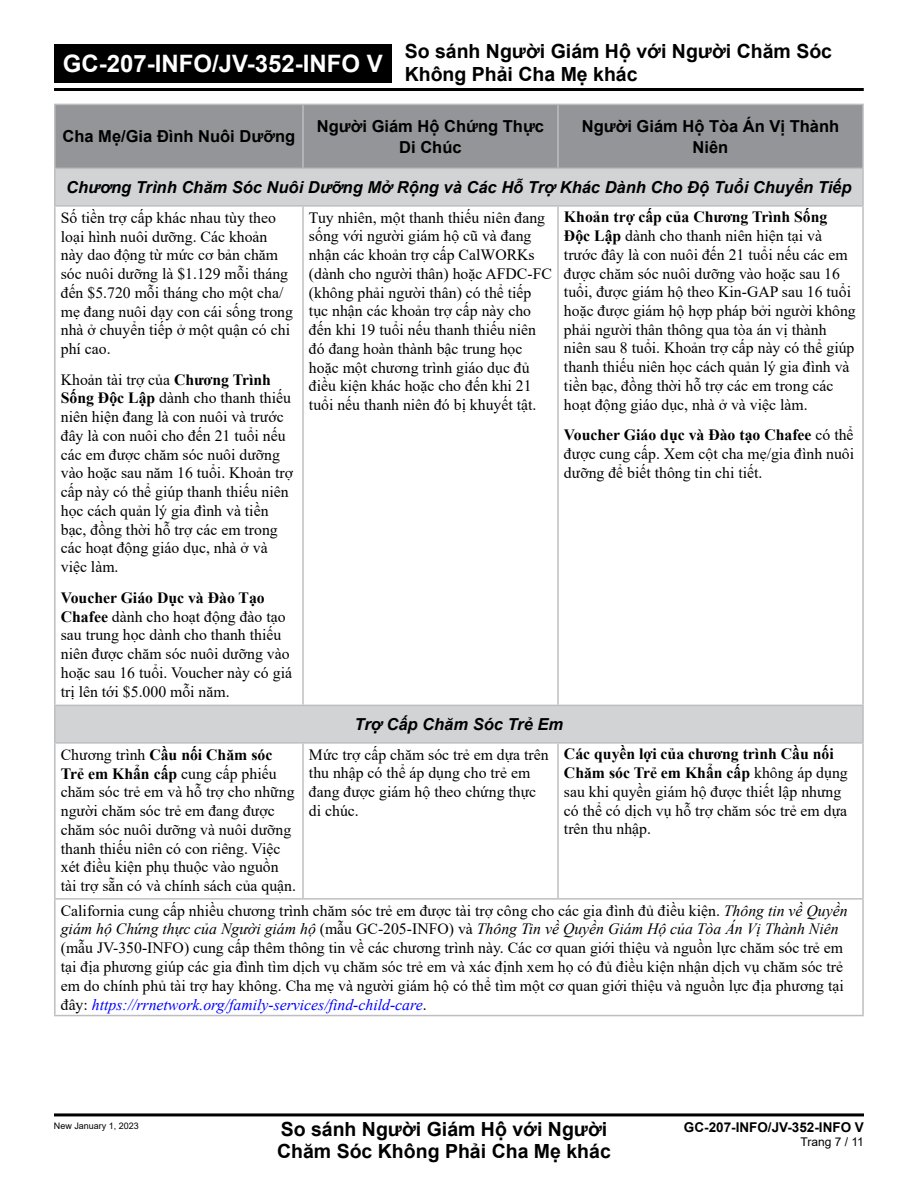
<style>
.page{position:relative;width:918px;height:1188px;background:#fff}
.page>*{position:absolute;margin:0;border:0;box-sizing:border-box;transform-origin:0 0}
.t1{font:700 24px "Arial";color:#fff}
.t2{font:700 19.5px/22.5px "Arial";color:#000}
.t3{font:italic 700 16.5px "Arial";color:#000}
.t4{font:700 16.5px/20.2px "Arial";color:#000;text-align:center}
.t5{font:15.75px/18.8px "Times New Roman";color:#000}
.t6{font:700 13.5px "Arial";color:#000}
.t7{font:12px "Arial";color:#000}
.t8{font:9px "Arial";color:#000}
.s1{font-weight:700}
.s2{font-style:italic}
.s3{font-style:italic;color:#00f}
</style>
<div class="page">
<hr style="left:54px;top:1113px;width:810px;height:3px;background:#000">
<div style="left:54px;top:44px;width:338px;height:39px;background:#000"></div>
<hr style="left:54px;top:88px;width:810px;height:3px;background:#000">
<div style="left:56px;top:105px;width:806px;height:63px;background:#939598"></div>
<svg style="left:56px;top:169px;width:806px;height:573px"></svg>
<hr style="left:54px;top:104px;width:249px;height:1px;background:#bcbec0">
<hr style="left:54px;top:105px;width:2px;height:63px;background:#bcbec0">
<hr style="left:303px;top:104px;width:255px;height:1px;background:#bcbec0">
<hr style="left:302px;top:105px;width:2px;height:63px;background:#bcbec0">
<hr style="left:558px;top:104px;width:306px;height:1px;background:#bcbec0">
<hr style="left:557px;top:105px;width:2px;height:63px;background:#bcbec0">
<hr style="left:862px;top:105px;width:2px;height:63px;background:#bcbec0">
<hr style="left:54px;top:168px;width:249px;height:1px;background:#bcbec0">
<hr style="left:54px;top:169px;width:2px;height:36px;background:#bcbec0">
<hr style="left:303px;top:168px;width:255px;height:1px;background:#bcbec0">
<hr style="left:558px;top:168px;width:306px;height:1px;background:#bcbec0">
<hr style="left:862px;top:169px;width:2px;height:36px;background:#bcbec0">
<hr style="left:54px;top:205px;width:249px;height:2px;background:#bcbec0">
<hr style="left:54px;top:207px;width:2px;height:498px;background:#bcbec0">
<hr style="left:303px;top:205px;width:255px;height:2px;background:#bcbec0">
<hr style="left:302px;top:207px;width:2px;height:498px;background:#bcbec0">
<hr style="left:558px;top:205px;width:306px;height:2px;background:#bcbec0">
<hr style="left:557px;top:207px;width:2px;height:498px;background:#bcbec0">
<hr style="left:862px;top:207px;width:2px;height:498px;background:#bcbec0">
<hr style="left:54px;top:705px;width:249px;height:1px;background:#bcbec0">
<hr style="left:54px;top:706px;width:2px;height:36px;background:#bcbec0">
<hr style="left:303px;top:705px;width:255px;height:1px;background:#bcbec0">
<hr style="left:558px;top:705px;width:306px;height:1px;background:#bcbec0">
<hr style="left:862px;top:706px;width:2px;height:36px;background:#bcbec0">
<hr style="left:54px;top:742px;width:249px;height:2px;background:#bcbec0">
<hr style="left:54px;top:744px;width:2px;height:154px;background:#bcbec0">
<hr style="left:303px;top:742px;width:255px;height:2px;background:#bcbec0">
<hr style="left:302px;top:744px;width:2px;height:154px;background:#bcbec0">
<hr style="left:558px;top:742px;width:306px;height:2px;background:#bcbec0">
<hr style="left:557px;top:744px;width:2px;height:154px;background:#bcbec0">
<hr style="left:862px;top:744px;width:2px;height:154px;background:#bcbec0">
<hr style="left:54px;top:898px;width:249px;height:2px;background:#bcbec0">
<hr style="left:54px;top:900px;width:2px;height:115px;background:#bcbec0">
<hr style="left:303px;top:898px;width:255px;height:2px;background:#bcbec0">
<hr style="left:558px;top:898px;width:306px;height:2px;background:#bcbec0">
<hr style="left:862px;top:900px;width:2px;height:115px;background:#bcbec0">
<hr style="left:54px;top:1015px;width:249px;height:1px;background:#bcbec0">
<hr style="left:303px;top:1015px;width:255px;height:1px;background:#bcbec0">
<hr style="left:558px;top:1015px;width:306px;height:1px;background:#bcbec0">
<h1 class="t1" style="left:63px;top:47px;width:322px">GC-207-INFO/JV-352-INFO V</h1>
<p class="t2" style="left:405px;top:40px;width:429px">So sánh Người Giám Hộ với Người Chăm Sóc<br>Không Phải Cha Mẹ khác</p>
<p class="t4" style="left:63px;top:127px;width:234px">Cha Mẹ/Gia Đình Nuôi Dưỡng</p>
<p class="t4" style="left:317px;top:117px;width:229px">Người Giám Hộ Chứng Thực<br>Di Chúc</p>
<p class="t4" style="left:582px;top:117px;width:259px">Người Giám Hộ Tòa Án Vị Thành<br>Niên</p>
<p class="t3" style="left:66px;top:176px;width:787px">Chương Trình Chăm Sóc Nuôi Dưỡng Mở Rộng và Các Hỗ Trợ Khác Dành Cho Độ Tuổi Chuyển Tiếp</p>
<p class="t5" style="left:61px;top:208px;width:234px">Số tiền trợ cấp khác nhau tùy theo loại hình nuôi dưỡng. Các khoản này dao động từ mức cơ bản chăm sóc nuôi dưỡng là $1.129 mỗi tháng đến $5.720 mỗi tháng cho một cha/ mẹ đang nuôi dạy con cái sống trong nhà ở chuyển tiếp ở một quận có chi phí cao.</p>
<p class="t5" style="left:61px;top:370px;width:234px">Khoản tài trợ của <span class="s1">Chương Trình<br>Sống Độc Lập</span> dành cho thanh thiếu niên hiện đang là con nuôi và trước đây là con nuôi cho đến 21 tuổi nếu các em được chăm sóc nuôi dưỡng vào hoặc sau năm 16 tuổi. Khoản trợ cấp này có thể giúp thanh thiếu niên học cách quản lý gia đình và tiền bạc, đồng thời hỗ trợ các em trong các hoạt động giáo dục, nhà ở và việc làm.</p>
<p class="t5" style="left:61px;top:588px;width:233px"><span class="s1">Voucher Giáo Dục và Đào Tạo<br>Chafee</span> dành cho hoạt động đào tạo sau trung học dành cho thanh thiếu niên được chăm sóc nuôi dưỡng vào hoặc sau 16 tuổi. Voucher này có giá trị lên tới $5.000 mỗi năm.</p>
<p class="t5" style="left:309px;top:207px;width:244px">Tuy nhiên, một thanh thiếu niên đang sống với người giám hộ cũ và đang nhận các khoản trợ cấp CalWORKs (dành cho người thân) hoặc AFDC-FC (không phải người thân) có thể tiếp tục nhận các khoản trợ cấp này cho đến khi 19 tuổi nếu thanh thiếu niên đó đang hoàn thành bậc trung học hoặc một chương trình giáo dục đủ điều kiện khác hoặc cho đến khi 21 tuổi nếu thanh niên đó bị khuyết tật.</p>
<p class="t5" style="left:564px;top:207px;width:293px"><span class="s1">Khoản trợ cấp của Chương Trình Sống Độc Lập</span> dành cho thanh niên hiện tại và trước đây là con nuôi đến 21 tuổi nếu các em được chăm sóc nuôi dưỡng vào hoặc sau 16 tuổi, được giám hộ theo Kin-GAP sau 16 tuổi hoặc được giám hộ hợp pháp bởi người không phải người thân thông qua tòa án vị thành niên sau 8 tuổi. Khoản trợ cấp này có thể giúp thanh thiếu niên học cách quản lý gia đình và tiền bạc, đồng thời hỗ trợ các em trong các hoạt động giáo dục, nhà ở và việc làm.</p>
<p class="t5" style="left:564px;top:425px;width:292px;text-align:justify"><span class="s1">Voucher Giáo dục và Đào tạo Chafee</span> có thể được cung cấp. Xem cột cha mẹ/gia đình nuôi dưỡng để biết thông tin chi tiết.</p>
<p class="t3" style="left:355px;top:713px;width:210px">Trợ Cấp Chăm Sóc Trẻ Em</p>
<p class="t5" style="left:61px;top:745px;width:237px">Chương trình <span class="s1">Cầu nối Chăm sóc<br>Trẻ em Khẩn cấp</span> cung cấp phiếu chăm sóc trẻ em và hỗ trợ cho những người chăm sóc trẻ em đang được chăm sóc nuôi dưỡng và nuôi dưỡng thanh thiếu niên có con riêng. Việc xét điều kiện phụ thuộc vào nguồn tài trợ sẵn có và chính sách của quận.</p>
<p class="t5" style="left:309px;top:745px;width:241px">Mức trợ cấp chăm sóc trẻ em dựa trên thu nhập có thể áp dụng cho trẻ em đang được giám hộ theo chứng thực di chúc.</p>
<p class="t5" style="left:564px;top:744px;width:285px"><span class="s1">Các quyền lợi của chương trình Cầu nối Chăm sóc Trẻ em Khẩn cấp</span> không áp dụng sau khi quyền giám hộ được thiết lập nhưng có thể có dịch vụ hỗ trợ chăm sóc trẻ em dựa trên thu nhập.</p>
<p class="t5" style="left:61px;top:901px;width:788px">California cung cấp nhiều chương trình chăm sóc trẻ em được tài trợ công cho các gia đình đủ điều kiện. <span class="s2">Thông tin về Quyền giám hộ Chứng thực của Người giám hộ</span> (mẫu GC-205-INFO) và <span class="s2">Thông Tin về Quyền Giám Hộ của Tòa Án Vị Thành Niên </span>(mẫu JV-350-INFO) cung cấp thêm thông tin về các chương trình này. Các cơ quan giới thiệu và nguồn lực chăm sóc trẻ em tại địa phương giúp các gia đình tìm dịch vụ chăm sóc trẻ em và xác định xem họ có đủ điều kiện nhận dịch vụ chăm sóc trẻ em do chính phủ tài trợ hay không. Cha mẹ và người giám hộ có thể tìm một cơ quan giới thiệu và nguồn lực địa phương tại đây: <span class="s3">https://rrnetwork.org/family-services/find-child-care</span>.</p>
<p class="t8" style="left:54px;top:1120px;width:87px">New January 1, 2023</p>
<p class="t2" style="left:277px;top:1118px;width:335px">So sánh Người Giám Hộ với Người<br>Chăm Sóc Không Phải Cha Mẹ khác</p>
<p class="t6" style="left:684px;top:1117px;width:182px">GC-207-INFO/JV-352-INFO V</p>
<p class="t7" style="left:801px;top:1134px;width:65px">Trang 7 / 11</p>
</div>
